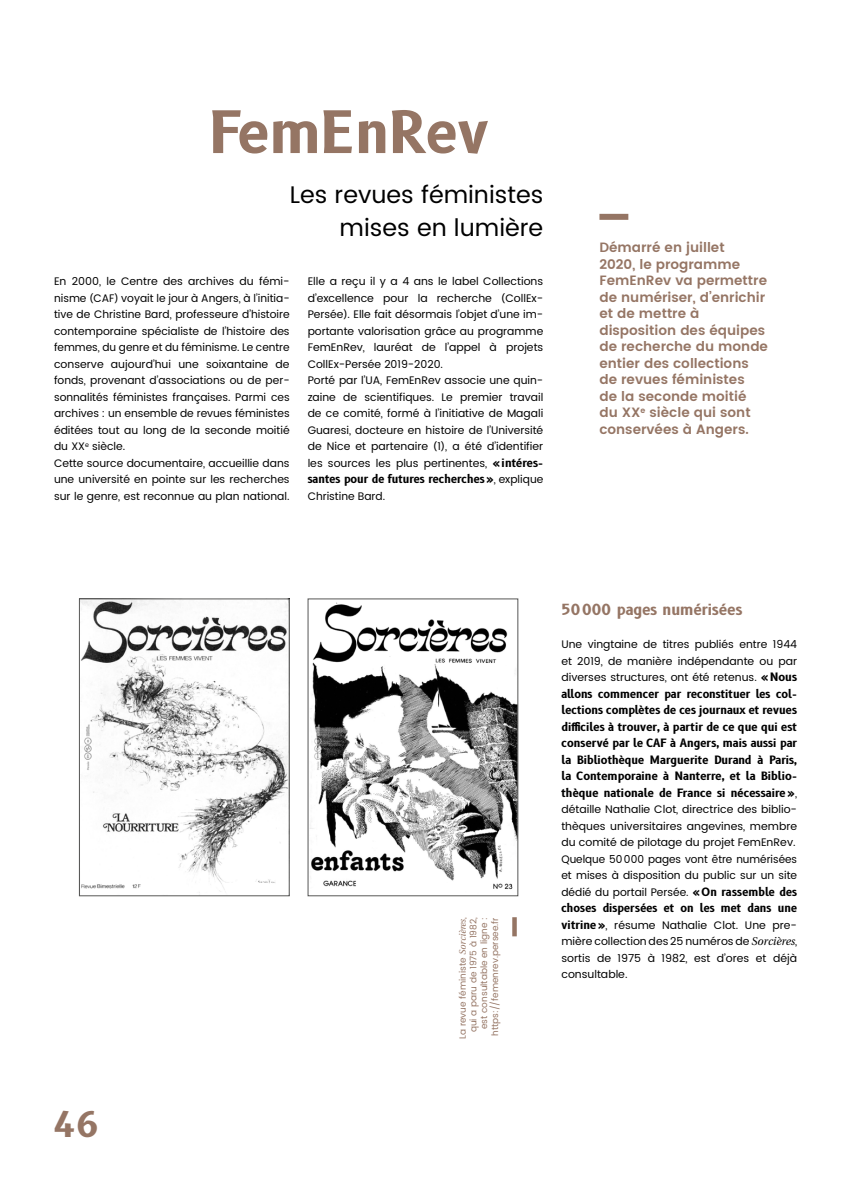
<style>
.page{position:relative;width:851px;height:1191px;background:#fff}
.page>*{position:absolute;margin:0;border:0;box-sizing:border-box;transform-origin:0 0}
.t1{font:700 57px "B612";color:#957564}
.t2{font:700 34.5px "B612";color:#957564}
.t3{font:24px/33px "UA Poppins Texte";color:#000;text-align:right}
.t4{font:700 15px "B612";color:#957564}
.t5{font:600 13.5px/16.5px "UA Poppins Texte";color:#957564}
.t6{font:700 11.25px/16.5px "B612";color:#000;text-align:justify}
.t7{font:10.95px/16.5px "UA Poppins Texte";color:#000}
.t8{font:9px/10.8px "UA Poppins Texte";color:#957564;text-align:right}
.s1{font-family:"B612";font-weight:700;font-size:11.25px}
.s2{font-family:"UA Poppins Texte";font-weight:400;font-size:10.95px}
.s3{font-style:italic;font-size:9.3px}
.s4{font-style:italic;font-size:11.25px}
</style>
<div class="page">
<img style="left:310px;top:602px;width:206px;height:288px">
<div style="left:308px;top:598px;width:210px;height:298px;border:1px solid #575756"></div>
<img style="left:81px;top:600px;width:206px;height:293px">
<div style="left:79px;top:598px;width:210px;height:298px;border:1px solid #575756"></div>
<svg style="left:512px;top:917px;width:4px;height:19px"></svg>
<div style="left:599px;top:214px;width:29px;height:6px;background:#957564"></div>
<h1 class="t1" style="left:210px;top:98px;width:281px">FemEnRev</h1>
<h3 class="t3" style="left:290px;top:178px;width:255px">Les revues féministes mises en lumière</h3>
<p class="t7" style="left:54px;top:273px;width:237px">En 2000, le Centre des archives du fémi&shy;nisme (CAF) voyait le jour à Angers, à l’initia&shy;tive de Christine Bard, professeure d’histoire contemporaine spécialiste de l’histoire des femmes, du genre et du féminisme. Le centre conserve aujourd’hui une soixantaine de fonds, provenant d’associations ou de per&shy;sonnalités féministes françaises. Parmi ces archives : un ensemble de revues féministes éditées tout au long de la seconde moitié du XX<sup>e</sup> siècle.<br>Cette source documentaire, accueillie dans une université en pointe sur les recherches sur le genre, est reconnue au plan national.</p>
<p class="t7" style="left:307px;top:273px;width:237px">Elle a reçu il y a 4 ans le label Collections d’excellence pour la recherche (CollEx-Persée). Elle fait désormais l’objet d’une im&shy;portante valorisation grâce au programme FemEnRev, lauréat de l’appel à projets CollEx-Persée 2019-2020.<br>Porté par l’UA, FemEnRev associe une quin&shy;zaine de scientifiques. Le premier travail de ce comité, formé à l’initiative de Magali Guaresi, docteure en histoire de l’Université de Nice et partenaire (1), a été d’identifier les sources les plus pertinentes, <span class="s1">«intéres-</span></p>
<p class="t6" style="left:307px;top:471px;width:237px">santes pour de futures recherches»<span class="s2">, explique</span></p>
<p class="t7" style="left:307px;top:488px;width:79px">Christine Bard.</p>
<p class="t5" style="left:599px;top:238px;width:170px">Démarré en juillet<br>2020, le programme<br>FemEnRev va permettre de numériser, d’enrichir et de mettre à disposition des équipes de recherche du monde entier des collections de revues féministes<br>de la seconde moitié du XX<sup>e</sup> siècle qui sont conservées à Angers.</p>
<h2 class="t2" style="left:54px;top:1103px;width:46px">46</h2>
<p class="t8" style="left:457px;top:1039px;width:123px;rotate:-90deg">La revue féministe <span class="s3">Sorcières</span>, qui a paru de 1975 à 1982, est consultable en ligne : https://femenrev.persee.fr</p>
<h3 class="t4" style="left:561px;top:601px;width:182px">50000 pages numérisées</h3>
<p class="t7" style="left:561px;top:636px;width:237px;text-align:justify">Une vingtaine de titres publiés entre 1944 et 2019, de manière indépendante ou par diverses structures, ont été retenus. <span class="s1">«Nous</span></p>
<p class="t6" style="left:561px;top:686px;width:237px">allons commencer par reconstituer les col&shy;lections complètes de ces journaux et revues difficiles à trouver, à partir de ce que qui est conservé par le CAF à Angers, mais aussi par la Bibliothèque Marguerite Durand à Paris, la Contemporaine à Nanterre, et la Biblio&shy;thèque nationale de France si nécessaire»<span class="s2">,</span></p>
<p class="t7" style="left:561px;top:801px;width:237px">détaille Nathalie Clot, directrice des biblio&shy;thèques universitaires angevines, membre du comité de pilotage du projet FemEnRev.<br>Quelque 50000 pages vont être numérisées et mises à disposition du public sur un site dédié du portail Persée. <span class="s1">«On rassemble des</span></p>
<p class="t6" style="left:561px;top:900px;width:237px">choses dispersées et on les met dans une</p>
<p class="t7" style="left:561px;top:917px;width:237px;text-align:justify"><span class="s1">vitrine»</span>, résume Nathalie Clot. Une pre&shy;mière collection des 25 numéros de <span class="s4">Sorcières</span>, sortis de 1975 à 1982, est d’ores et déjà consultable.</p>
</div>
